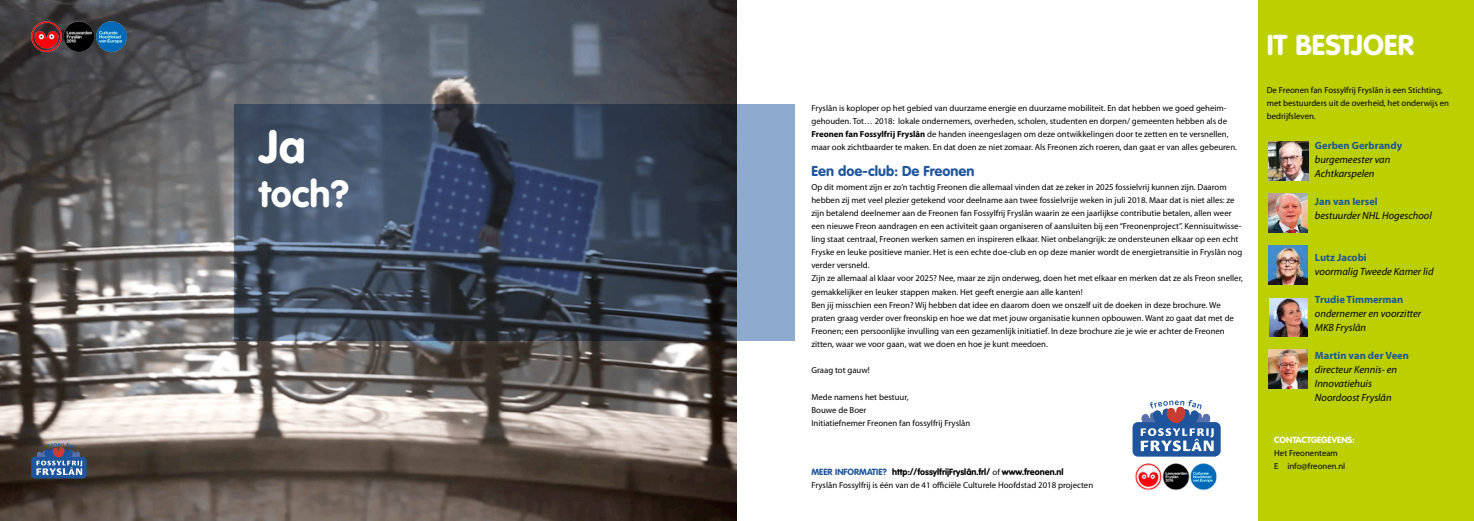
<style>
.page{position:relative;width:1474px;height:521px;background:#fff}
.page>*{position:absolute;margin:0;border:0;box-sizing:border-box;transform-origin:0 0}
.t1{font:700 45.5px "Volkswagen";color:#fff}
.t2{font:700 36.75px "Volkswagen";color:#fff}
.t3{font:700 28px "Volkswagen";color:#fff}
.t4{font:700 14px "Volkswagen";color:#1e559c}
.t5{font:italic 10.5px/14px "Myriad Pro";color:#000}
.t6{font:700 10.5px "Myriad Pro";color:#1e559c}
.t7{font:8.75px/13.1px "Myriad Pro";color:#000}
.t8{font:700 8.75px "Volkswagen";color:#000}
.t9{font:700 8.75px "Volkswagen";color:#fff}
.s1{font-weight:700}
.s2{color:#1e559c}
.s3{font-family:"Myriad Pro";font-weight:400}
</style>
<div class="page">
<img style="left:0;top:0;width:737px;height:521px">
<div style="left:1258px;top:0;width:215px;height:521px;background:#bccf00"></div>
<img style="left:26px;top:16px;width:105px;height:41px">
<img style="left:1135px;top:463px;width:82px;height:28px">
<svg style="left:234px;top:104px;width:561px;height:237px;background:#3e4b5e"></svg>
<svg style="left:31px;top:443px;width:55px;height:35px;background:#556a91"></svg>
<img style="left:1268px;top:141px;width:39px;height:39px">
<img style="left:1268px;top:193px;width:39px;height:39px">
<img style="left:1268px;top:245px;width:39px;height:39px">
<img style="left:1269px;top:298px;width:38px;height:38px">
<img style="left:1268px;top:350px;width:39px;height:38px">
<svg style="left:1132px;top:400px;width:88px;height:56px"></svg>
<h1 class="t1" style="left:259px;top:119px;width:48px">Ja</h1>
<h2 class="t2" style="left:259px;top:171px;width:91px">toch?</h2>
<p class="t7" style="left:811px;top:101px;width:427px">Fryslân is koploper op het gebied van duurzame energie en duurzame mobiliteit. En dat hebben we goed geheim&shy;gehouden. Tot… 2018: lokale ondernemers, overheden, scholen, studenten en dorpen/ gemeenten hebben als de <span class="s1">Freonen fan Fossylfrij Fryslân</span> de handen ineengeslagen om deze ontwikkelingen door te zetten en te versnellen, maar ook zichtbaarder te maken. En dat doen ze niet zomaar. Als Freonen zich roeren, dan gaat er van alles gebeuren.</p>
<h3 class="t4" style="left:811px;top:163px;width:164px">Een doe-club: De Freonen</h3>
<p class="t7" style="left:811px;top:180px;width:433px">Op dit moment zijn er zo’n tachtig Freonen die allemaal vinden dat ze zeker in 2025 fossielvrij kunnen zijn. Daarom hebben zij met veel plezier getekend voor deelname aan twee fossielvrije weken in juli 2018. Maar dat is niet alles: ze zijn betalend deelnemer aan de Freonen fan Fossylfrij Fryslân waarin ze een jaarlijkse contributie betalen, allen weer een nieuwe Freon aandragen en een activiteit gaan organiseren of aansluiten bij een “Freonenproject”. Kennisuitwisse&shy;ling staat centraal, Freonen werken samen en inspireren elkaar. Niet onbelangrijk: ze ondersteunen elkaar op een echt Fryske en leuke positieve manier. Het is een echte doe-club en op deze manier wordt de energietransitie in Fryslân nog verder versneld.<br>Zijn ze allemaal al klaar voor 2025? Nee, maar ze zijn onderweg, doen het met elkaar en merken dat ze als Freon sneller, gemakkelijker en leuker stappen maken. Het geeft energie aan alle kanten!<br>Ben jij misschien een Freon? Wij hebben dat idee en daarom doen we onszelf uit de doeken in deze brochure. We praten graag verder over freonskip en hoe we dat met jouw organisatie kunnen opbouwen. Want zo gaat dat met de Freonen; een persoonlijke invulling van een gezamenlijk initiatief. In deze brochure zie je wie er achter de Freonen zitten, waar we voor gaan, wat we doen en hoe je kunt meedoen.</p>
<p class="t7" style="left:811px;top:364px;width:60px">Graag tot gauw!</p>
<p class="t7" style="left:811px;top:390px;width:160px">Mede namens het bestuur,<br>Bouwe de Boer<br>Initiatiefnemer Freonen fan fossylfrij Fryslân</p>
<p class="t8" style="left:811px;top:466px;width:254px"><span class="s2">MEER INFORMATIE?</span> http://fossylfrijFryslân.frl/ <span class="s3">of</span> www.freonen.nl</p>
<p class="t7" style="left:811px;top:478px;width:283px">Fryslân Fossylfrij is één van de 41 officiële Culturele Hoofdstad 2018 projecten</p>
<h3 class="t3" style="left:1266px;top:28px;width:149px">IT BESTJOER</h3>
<p class="t7" style="left:1266px;top:83px;width:184px">De Freonen fan Fossylfrij Fryslân is een Stichting, met bestuurders uit de overheid, het onderwijs en bedrijfsleven.</p>
<p class="t6" style="left:1314px;top:138px;width:89px">Gerben Gerbrandy</p>
<p class="t5" style="left:1314px;top:152px;width:77px">burgemeester van<br>Achtkarspelen</p>
<p class="t6" style="left:1314px;top:194px;width:64px">Jan van Iersel</p>
<p class="t5" style="left:1314px;top:208px;width:118px">bestuurder NHL Hogeschool</p>
<p class="t6" style="left:1314px;top:250px;width:53px">Lutz Jacobi</p>
<p class="t5" style="left:1314px;top:264px;width:120px">voormalig Tweede Kamer lid</p>
<p class="t6" style="left:1314px;top:292px;width:90px">Trudie Timmerman</p>
<p class="t5" style="left:1314px;top:306px;width:108px">ondernemer en voorzitter<br>MKB Fryslân</p>
<p class="t6" style="left:1314px;top:348px;width:95px">Martin van der Veen</p>
<p class="t5" style="left:1314px;top:362px;width:84px">directeur Kennis- en<br>Innovatiehuis<br>Noordoost Fryslân</p>
<p class="t9" style="left:1274px;top:434px;width:82px">CONTACTGEGEVENS:</p>
<p class="t7" style="left:1274px;top:446px;width:73px">Het Freonenteam<br>E info@freonen.nl</p>
</div>
